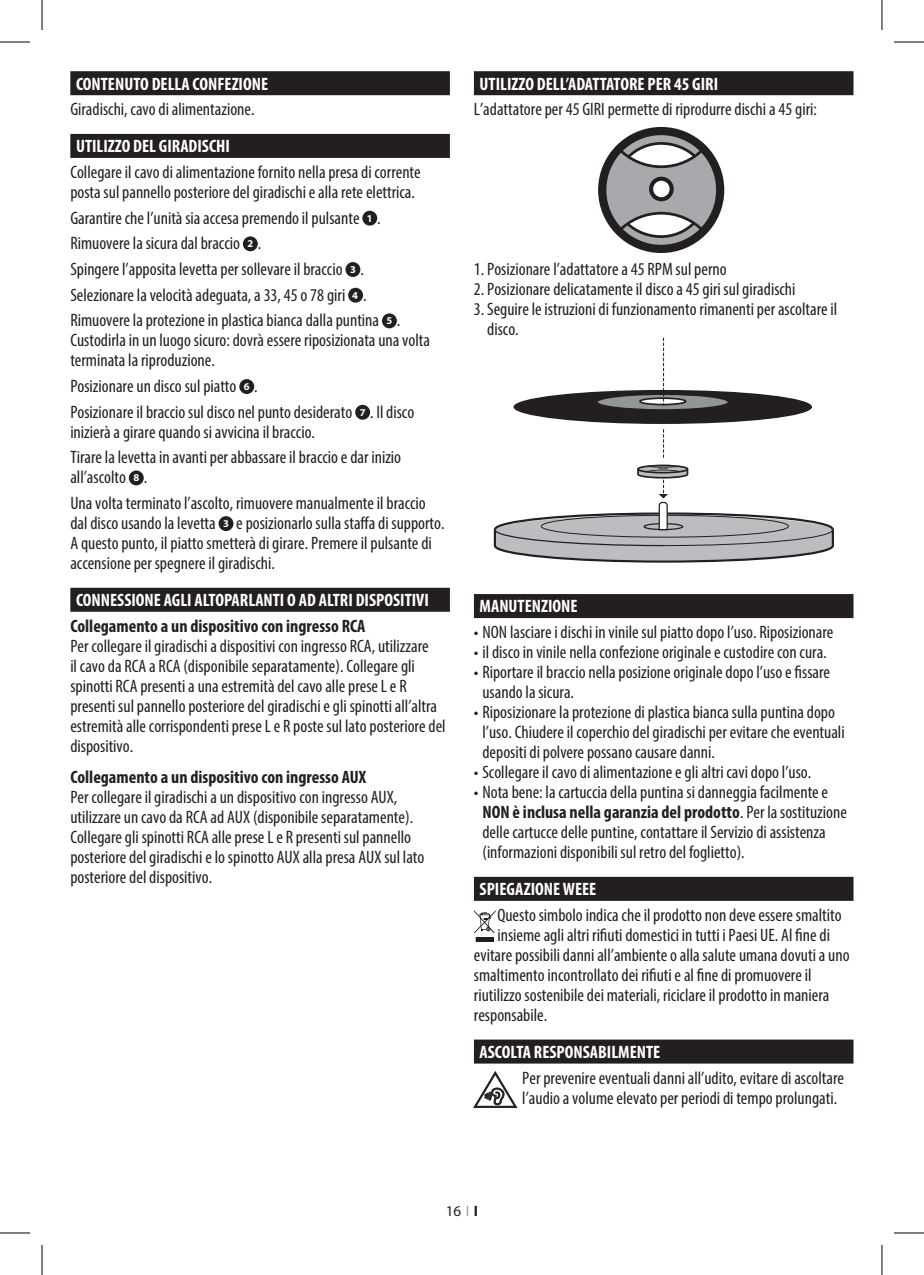
<style>
.page{position:relative;width:924px;height:1275px;background:#fff}
.page>*{position:absolute;margin:0;border:0;box-sizing:border-box;transform-origin:0 0}
.t1{font:condensed 18px/20px "Myriad Pro";color:#231f20}
.t2{font:700 condensed 18px "Myriad Pro";color:#fff}
.t3{font:700 condensed 18px "Myriad Pro";color:#231f20}
.t4{font:15px "Myriad Pro";color:#231f20}
.s1{font-weight:700;font-stretch:normal;font-size:10.6px;color:#fff}
.s2{font-weight:700}
.s3{font-stretch:condensed;color:#939598}
</style>
<div class="page">
<div style="left:70px;top:71px;width:379px;height:24px;background:#231f20"></div>
<div style="left:70px;top:134px;width:379px;height:24px;background:#231f20"></div>
<div style="left:70px;top:588px;width:379px;height:24px;background:#231f20"></div>
<div style="left:362px;top:211px;width:15px;height:15px;background:#231f20;border-radius:50%"></div>
<div style="left:243px;top:236px;width:15px;height:15px;background:#231f20;border-radius:50%"></div>
<div style="left:345px;top:262px;width:15px;height:15px;background:#231f20;border-radius:50%"></div>
<div style="left:348px;top:288px;width:15px;height:15px;background:#231f20;border-radius:50%"></div>
<div style="left:382px;top:313px;width:14px;height:15px;background:#231f20;border-radius:50%"></div>
<div style="left:239px;top:379px;width:15px;height:15px;background:#231f20;border-radius:50%"></div>
<div style="left:355px;top:405px;width:15px;height:15px;background:#231f20;border-radius:50%"></div>
<div style="left:129px;top:470px;width:15px;height:15px;background:#231f20;border-radius:50%"></div>
<div style="left:218px;top:516px;width:15px;height:15px;background:#231f20;border-radius:50%"></div>
<div style="left:473px;top:71px;width:380px;height:24px;background:#231f20"></div>
<div style="left:473px;top:594px;width:380px;height:24px;background:#231f20"></div>
<div style="left:473px;top:877px;width:380px;height:24px;background:#231f20"></div>
<div style="left:473px;top:1039px;width:380px;height:24px;background:#231f20"></div>
<svg style="left:474px;top:910px;width:21px;height:32px"></svg>
<svg style="left:473px;top:1071px;width:44px;height:37px"></svg>
<svg style="left:598px;top:127px;width:126px;height:126px"></svg>
<div style="left:513px;top:390px;width:298px;height:34px;background:#231f20;border-radius:50%"></div>
<svg style="left:595px;top:337px;width:134px;height:73px"></svg>
<svg style="left:493px;top:464px;width:341px;height:99px"></svg>
<hr style="left:0;top:42px;width:30px;height:1px;background:#000">
<hr style="left:893px;top:42px;width:30px;height:1px;background:#000">
<hr style="left:0;top:1232px;width:30px;height:1px;background:#000">
<hr style="left:893px;top:1232px;width:30px;height:1px;background:#000">
<hr style="left:42px;top:0;width:1px;height:30px;background:#000">
<hr style="left:42px;top:1245px;width:1px;height:30px;background:#000">
<hr style="left:881px;top:0;width:1px;height:30px;background:#000">
<hr style="left:881px;top:1245px;width:1px;height:30px;background:#000">
<p class="t2" style="left:76px;top:72px;width:193px">CONTENUTO DELLA CONFEZIONE</p>
<p class="t1" style="left:70px;top:99px;width:186px">Giradischi, cavo di alimentazione.</p>
<p class="t2" style="left:76px;top:135px;width:155px">UTILIZZO DEL GIRADISCHI</p>
<p class="t1" style="left:70px;top:162px;width:352px">Collegare il cavo di alimentazione fornito nella presa di corrente posta sul pannello posteriore del giradischi e alla rete elettrica.</p>
<p class="t1" style="left:70px;top:205px;width:331px;line-height:25.6px">Garantire che l’unità sia accesa premendo il pulsante <span class="s1">1</span> .<br>Rimuovere la sicura dal braccio <span class="s1">2</span> .<br>Spingere l’apposita levetta per sollevare il braccio <span class="s1">3</span> .<br>Selezionare la velocità adeguata, a 33, 45 o 78 giri <span class="s1">4</span> .<br>Rimuovere la protezione in plastica bianca dalla puntina <span class="s1">5</span> .</p>
<p class="t1" style="left:70px;top:330px;width:361px">Custodirla in un luogo sicuro: dovrà essere riposizionata una volta terminata la riproduzione.</p>
<p class="t1" style="left:70px;top:373px;width:345px;line-height:25.6px">Posizionare un disco sul piatto <span class="s1">6</span> .<br>Posizionare il braccio sul disco nel punto desiderato <span class="s1">7</span> . Il disco</p>
<p class="t1" style="left:70px;top:419px;width:332px;line-height:25.6px">inizierà a girare quando si avvicina il braccio.<br>Tirare la levetta in avanti per abbassare il braccio e dar inizio</p>
<p class="t1" style="left:70px;top:464px;width:357px;line-height:25.6px">all’ascolto <span class="s1">8</span> .<br>Una volta terminato l’ascolto, rimuovere manualmente il braccio</p>
<p class="t1" style="left:70px;top:513px;width:375px">dal disco usando la levetta <span class="s1">3</span> e posizionarlo sulla staffa di supporto.<br>A questo punto, il piatto smetterà di girare. Premere il pulsante di accensione per spegnere il giradischi.</p>
<p class="t2" style="left:76px;top:589px;width:354px">CONNESSIONE AGLI ALTOPARLANTI O AD ALTRI DISPOSITIVI</p>
<p class="t3" style="left:70px;top:614px;width:296px">Collegamento a un dispositivo con ingresso RCA</p>
<p class="t1" style="left:70px;top:635px;width:376px">Per collegare il giradischi a dispositivi con ingresso RCA, utilizzare<br>il cavo da RCA a RCA (disponibile separatamente). Collegare gli spinotti RCA presenti a una estremità del cavo alle prese L e R presenti sul pannello posteriore del giradischi e gli spinotti all’altra estremità alle corrispondenti prese L e R poste sul lato posteriore del dispositivo.</p>
<p class="t3" style="left:70px;top:766px;width:297px">Collegamento a un dispositivo con ingresso AUX</p>
<p class="t1" style="left:70px;top:787px;width:355px">Per collegare il giradischi a un dispositivo con ingresso AUX, utilizzare un cavo da RCA ad AUX (disponibile separatamente).<br>Collegare gli spinotti RCA alle prese L e R presenti sul pannello posteriore del giradischi e lo spinotto AUX alla presa AUX sul lato posteriore del dispositivo.</p>
<p class="t2" style="left:479px;top:72px;width:240px">UTILIZZO DELL’ADATTATORE PER 45 GIRI</p>
<p class="t1" style="left:473px;top:99px;width:344px">L’adattatore per 45 GIRI permette di riprodurre dischi a 45 giri:</p>
<p class="t1" style="left:473px;top:259px;width:254px">1. Posizionare l’adattatore a 45 RPM sul perno</p>
<p class="t1" style="left:473px;top:279px;width:323px">2. Posizionare delicatamente il disco a 45 giri sul giradischi</p>
<p class="t1" style="left:487px;top:299px;width:351px;text-indent:-13px">3. Seguire le istruzioni di funzionamento rimanenti per ascoltare il disco.</p>
<p class="t2" style="left:479px;top:595px;width:99px">MANUTENZIONE</p>
<p class="t1" style="left:473px;top:622px;width:361px">• NON lasciare i dischi in vinile sul piatto dopo l’uso. Riposizionare</p>
<p class="t1" style="left:473px;top:642px;width:354px">• il disco in vinile nella confezione originale e custodire con cura.</p>
<p class="t1" style="left:482px;top:662px;width:349px;text-indent:-8px">• Riportare il braccio nella posizione originale dopo l’uso e fissare usando la sicura.</p>
<p class="t1" style="left:482px;top:702px;width:363px;text-indent:-8px">• Riposizionare la protezione di plastica bianca sulla puntina dopo l’uso. Chiudere il coperchio del giradischi per evitare che eventuali depositi di polvere possano causare danni.</p>
<p class="t1" style="left:473px;top:762px;width:339px">• Scollegare il cavo di alimentazione e gli altri cavi dopo l’uso.</p>
<p class="t1" style="left:482px;top:782px;width:366px;text-indent:-8px">• Nota bene: la cartuccia della puntina si danneggia facilmente e <span class="s2">NON è inclusa nella garanzia del prodotto</span>. Per la sostituzione delle cartucce delle puntine, contattare il Servizio di assistenza (informazioni disponibili sul retro del foglietto).</p>
<p class="t2" style="left:479px;top:878px;width:118px">SPIEGAZIONE WEEE</p>
<p class="t1" style="left:497px;top:904px;width:345px">Questo simbolo indica che il prodotto non deve essere smaltito</p>
<p class="t1" style="left:497px;top:924px;width:334px">insieme agli altri rifiuti domestici in tutti i Paesi UE. Al fine di</p>
<p class="t1" style="left:473px;top:944px;width:377px">evitare possibili danni all’ambiente o alla salute umana dovuti a uno</p>
<p class="t1" style="left:473px;top:964px;width:339px">smaltimento incontrollato dei rifiuti e al fine di promuovere il</p>
<p class="t1" style="left:473px;top:984px;width:357px">riutilizzo sostenibile dei materiali, riciclare il prodotto in maniera</p>
<p class="t1" style="left:473px;top:1004px;width:75px">responsabile.</p>
<p class="t2" style="left:479px;top:1040px;width:182px">ASCOLTA RESPONSABILMENTE</p>
<p class="t1" style="left:522px;top:1067px;width:323px">Per prevenire eventuali danni all’udito, evitare di ascoltare l’audio a volume elevato per periodi di tempo prolungati.</p>
<p class="t4" style="left:445px;top:1201px;width:34px">16 <span class="s3">I</span> <span class="s2">I</span></p>
</div>
